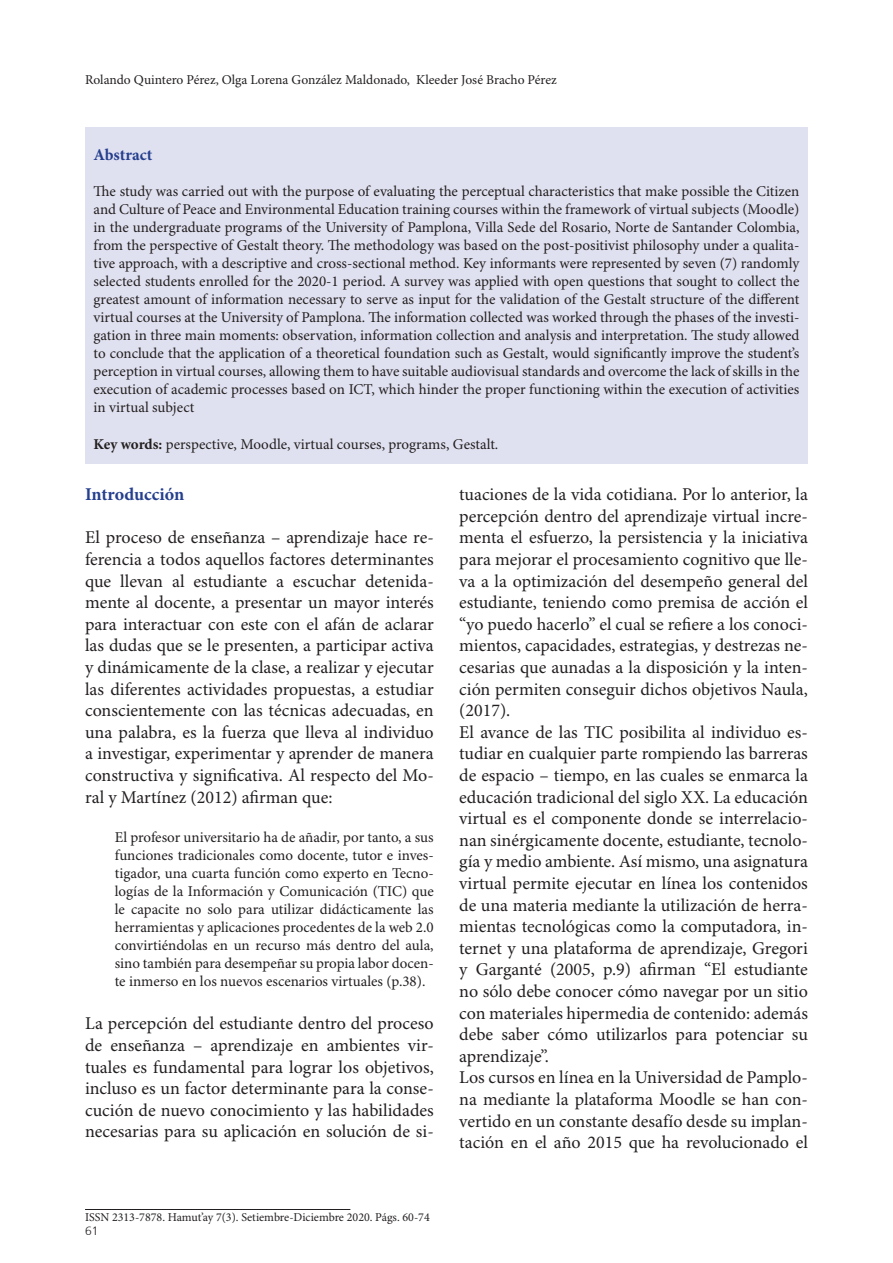
<style>
.page{position:relative;width:893px;height:1263px;background:#fff}
.page>*{position:absolute;margin:0;border:0;box-sizing:border-box;transform-origin:0 0}
.t1{font:18px/21.6px "Minion Pro";color:#231f20;text-align:justify}
.t2{font:700 18px "Minion Pro";letter-spacing:-.005em;color:#253f8e}
.t3{font:700 16.5px "Minion Pro";color:#253f8e}
.t4{font:15px/18px "Minion Pro";color:#231f20;text-align:justify}
.t5{font:13.5px "Minion Pro";color:#231f20}
.t6{font:12px "Minion Pro";color:#231f20}
.t7{font:300 12px "Frutiger";color:#231f20}
.s1{font-weight:700}
</style>
<div class="page">
<hr style="left:85px;top:1209px;width:265px;height:1px;background:#231f20">
<div style="left:85px;top:128px;width:723px;height:336px;background:#e0e1f0"></div>
<p class="t5" style="left:85px;top:71px;width:473px">Rolando Quintero Pérez, Olga Lorena González Maldonado, Kleeder José Bracho Pérez</p>
<p class="t3" style="left:94px;top:144px;width:60px">Abstract</p>
<p class="t4" style="left:94px;top:183px;width:707px">The study was carried out with the purpose of evaluating the perceptual characteristics that make possible the Citizen and Culture of Peace and Environmental Education training courses within the framework of virtual subjects (Moodle) in the undergraduate programs of the University of Pamplona, Villa Sede del Rosario, Norte de Santander Colombia, from the perspective of Gestalt theory. The methodology was based on the post-positivist philosophy under a qualita&shy;tive approach, with a descriptive and cross-sectional method. Key informants were represented by seven (7) randomly selected students enrolled for the 2020-1 period. A survey was applied with open questions that sought to collect the greatest amount of information necessary to serve as input for the validation of the Gestalt structure of the different virtual courses at the University of Pamplona. The information collected was worked through the phases of the investi&shy;gation in three main moments: observation, information collection and analysis and interpretation. The study allowed to conclude that the application of a theoretical foundation such as Gestalt, would significantly improve the student’s perception in virtual courses, allowing them to have suitable audiovisual standards and overcome the lack of skills in the execution of academic processes based on ICT, which hinder the proper functioning within the execution of activities in virtual subject</p>
<p class="t4" style="left:94px;top:435px;width:406px"><span class="s1">Key words:</span> perspective, Moodle, virtual courses, programs, Gestalt.</p>
<p class="t2" style="left:85px;top:482px;width:101px">Introducción</p>
<p class="t1" style="left:85px;top:527px;width:350px">El proceso de enseñanza – aprendizaje hace re&shy;ferencia a todos aquellos factores determinantes que llevan al estudiante a escuchar detenida&shy;mente al docente, a presentar un mayor interés para interactuar con este con el afán de aclarar las dudas que se le presenten, a participar activa y dinámicamente de la clase, a realizar y ejecutar las diferentes actividades propuestas, a estudiar conscientemente con las técnicas adecuadas, en una palabra, es la fuerza que lleva al individuo a investigar, experimentar y aprender de manera constructiva y significativa. Al respecto del Mo&shy;ral y Martínez (2012) afirman que:</p>
<p class="t4" style="left:115px;top:829px;width:320px">El profesor universitario ha de añadir, por tanto, a sus funciones tradicionales como docente, tutor e inves&shy;tigador, una cuarta función como experto en Tecno&shy;logías de la Información y Comunicación (TIC) que le capacite no solo para utilizar didácticamente las herramientas y aplicaciones procedentes de la web 2.0 convirtiéndolas en un recurso más dentro del aula, sino también para desempeñar su propia labor docen&shy;te inmerso en los nuevos escenarios virtuales (p.38).</p>
<p class="t1" style="left:85px;top:1013px;width:350px">La percepción del estudiante dentro del proceso de enseñanza – aprendizaje en ambientes vir&shy;tuales es fundamental para lograr los objetivos, incluso es un factor determinante para la conse&shy;cución de nuevo conocimiento y las habilidades necesarias para su aplicación en solución de si-</p>
<p class="t1" style="left:459px;top:484px;width:350px">tuaciones de la vida cotidiana. Por lo anterior, la percepción dentro del aprendizaje virtual incre&shy;menta el esfuerzo, la persistencia y la iniciativa para mejorar el procesamiento cognitivo que lle&shy;va a la optimización del desempeño general del estudiante, teniendo como premisa de acción el “yo puedo hacerlo” el cual se refiere a los conoci&shy;mientos, capacidades, estrategias, y destrezas ne&shy;cesarias que aunadas a la disposición y la inten&shy;ción permiten conseguir dichos objetivos Naula, (2017).</p>
<p class="t1" style="left:459px;top:722px;width:350px">El avance de las TIC posibilita al individuo es&shy;tudiar en cualquier parte rompiendo las barreras de espacio – tiempo, en las cuales se enmarca la educación tradicional del siglo XX. La educación virtual es el componente donde se interrelacio&shy;nan sinérgicamente docente, estudiante, tecnolo&shy;gía y medio ambiente. Así mismo, una asignatura virtual permite ejecutar en línea los contenidos de una materia mediante la utilización de herra&shy;mientas tecnológicas como la computadora, in&shy;ternet y una plataforma de aprendizaje, Gregori y Garganté (2005, p.9) afirman “El estudiante no sólo debe conocer cómo navegar por un sitio con materiales hipermedia de contenido: además debe saber cómo utilizarlos para potenciar su aprendizaje”.</p>
<p class="t1" style="left:459px;top:1067px;width:350px">Los cursos en línea en la Universidad de Pamplo&shy;na mediante la plataforma Moodle se han con&shy;vertido en un constante desafío desde su implan&shy;tación en el año 2015 que ha revolucionado el</p>
<p class="t6" style="left:85px;top:1210px;width:346px">ISSN 2313-7878. Hamut’ay 7(3). Setiembre-Diciembre 2020. Págs. 60-74</p>
<p class="t7" style="left:85px;top:1222px;width:15px">61</p>
</div>
